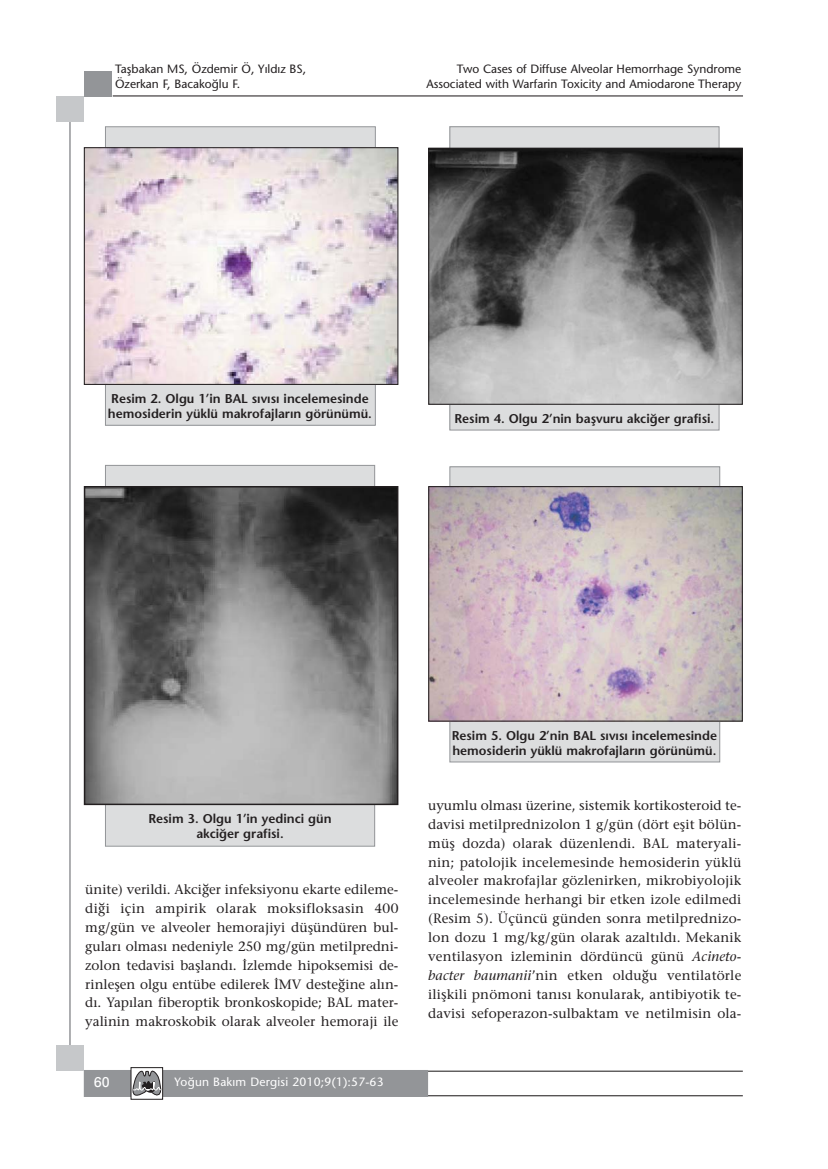
<style>
.page{position:relative;width:828px;height:1169px;background:#fff}
.page>*{position:absolute;margin:0;border:0;box-sizing:border-box;transform-origin:0 0}
.t1{font:14.25px "Univers";color:#fff}
.t2{font:13.5px/18.9px "Stone Serif";letter-spacing:.005em;color:#231f20;text-align:justify}
.t3{font:600 12.75px/15.3px "Stone Sans";color:#231f20}
.t4{font:12px/14.4px "Stone Sans";color:#231f20}
.t5{font:12px "Stone Sans";letter-spacing:.015em;color:#fff}
.s1{font-style:italic}
</style>
<div class="page">
<hr style="left:398px;top:1070px;width:345px;height:1px;background:#231f20">
<hr style="left:398px;top:1095px;width:345px;height:1px;background:#231f20">
<div style="left:84px;top:1070px;width:344px;height:27px;background:#939598"></div>
<hr style="left:113px;top:95px;width:630px;height:1px;background:#231f20">
<svg style="left:133px;top:1070px;width:28px;height:30px"></svg>
<div style="left:131px;top:1067px;width:32px;height:32px;border:1px solid #231f20"></div>
<hr style="left:69px;top:121px;width:2px;height:924px;background:#939598">
<div style="left:84px;top:71px;width:27px;height:26px;background:#939598"></div>
<div style="left:56px;top:97px;width:28px;height:25px;background:#c6c8ca"></div>
<div style="left:56px;top:1045px;width:28px;height:26px;background:#c6c8ca"></div>
<div style="left:450px;top:127px;width:269px;height:303px;background:#dcddde"></div>
<img style="left:430px;top:150px;width:311px;height:253px">
<div style="left:428px;top:148px;width:315px;height:257px;border:1px solid #231f20"></div>
<div style="left:450px;top:467px;width:270px;height:295px;background:#dcddde"></div>
<img style="left:430px;top:488px;width:311px;height:231px">
<div style="left:428px;top:486px;width:315px;height:235px;border:1px solid #231f20"></div>
<div style="left:105px;top:465px;width:270px;height:381px;background:#dcddde"></div>
<img style="left:87px;top:489px;width:308px;height:313px">
<div style="left:84px;top:486px;width:314px;height:319px;border:2px solid #231f20"></div>
<div style="left:105px;top:127px;width:270px;height:298px;background:#dcddde"></div>
<img style="left:86px;top:149px;width:310px;height:234px">
<div style="left:84px;top:147px;width:314px;height:238px;border:1px solid #231f20"></div>
<p class="t4" style="left:115px;top:63px;width:193px">Taşbakan MS, Özdemir Ö, Yıldız BS,<br>Özerkan F, Bacakoğlu F.</p>
<p class="t4" style="left:426px;top:63px;width:316px;text-align:right">Two Cases of Diffuse Alveolar Hemorrhage Syndrome<br>Associated with Warfarin Toxicity and Amiodarone Therapy</p>
<p class="t3" style="left:108px;top:392px;width:266px">Resim 2. Olgu 1’in BAL sıvısı incelemesinde hemosiderin yüklü makrofajların görünümü.</p>
<p class="t3" style="left:455px;top:412px;width:261px">Resim 4. Olgu 2’nin başvuru akciğer grafisi.</p>
<p class="t3" style="left:148px;top:812px;width:185px;text-align:center">Resim 3. Olgu 1’in yedinci gün akciğer grafisi.</p>
<p class="t2" style="left:85px;top:881px;width:315px">ünite) verildi. Akciğer infeksiyonu ekarte edileme&shy;diği için ampirik olarak moksifloksasin 400 mg/gün ve alveoler hemorajiyi düşündüren bul&shy;guları olması nedeniyle 250 mg/gün metilpredni&shy;zolon tedavisi başlandı. İzlemde hipoksemisi de&shy;rinleşen olgu entübe edilerek İMV desteğine alın&shy;dı. Yapılan fiberoptik bronkoskopide; BAL mater&shy;yalinin makroskobik olarak alveoler hemoraji ile</p>
<p class="t1" style="left:94px;top:1076px;width:17px">60</p>
<p class="t5" style="left:175px;top:1077px;width:211px">Yoğun Bakım Dergisi 2010;9(1):57-63</p>
<p class="t3" style="left:452px;top:729px;width:267px">Resim 5. Olgu 2’nin BAL sıvısı incelemesinde hemosiderin yüklü makrofajların görünümü.</p>
<p class="t2" style="left:428px;top:797px;width:315px">uyumlu olması üzerine, sistemik kortikosteroid te&shy;davisi metilprednizolon 1 g/gün (dört eşit bölün&shy;müş dozda) olarak düzenlendi. BAL materyali&shy;nin; patolojik incelemesinde hemosiderin yüklü alveoler makrofajlar gözlenirken, mikrobiyolojik incelemesinde herhangi bir etken izole edilmedi (Resim 5). Üçüncü günden sonra metilprednizo&shy;lon dozu 1 mg/kg/gün olarak azaltıldı. Mekanik ventilasyon izleminin dördüncü günü <span class="s1">Acineto&shy;bacter baumanii</span>’nin etken olduğu ventilatörle ilişkili pnömoni tanısı konularak, antibiyotik te&shy;davisi sefoperazon-sulbaktam ve netilmisin ola-</p>
</div>
